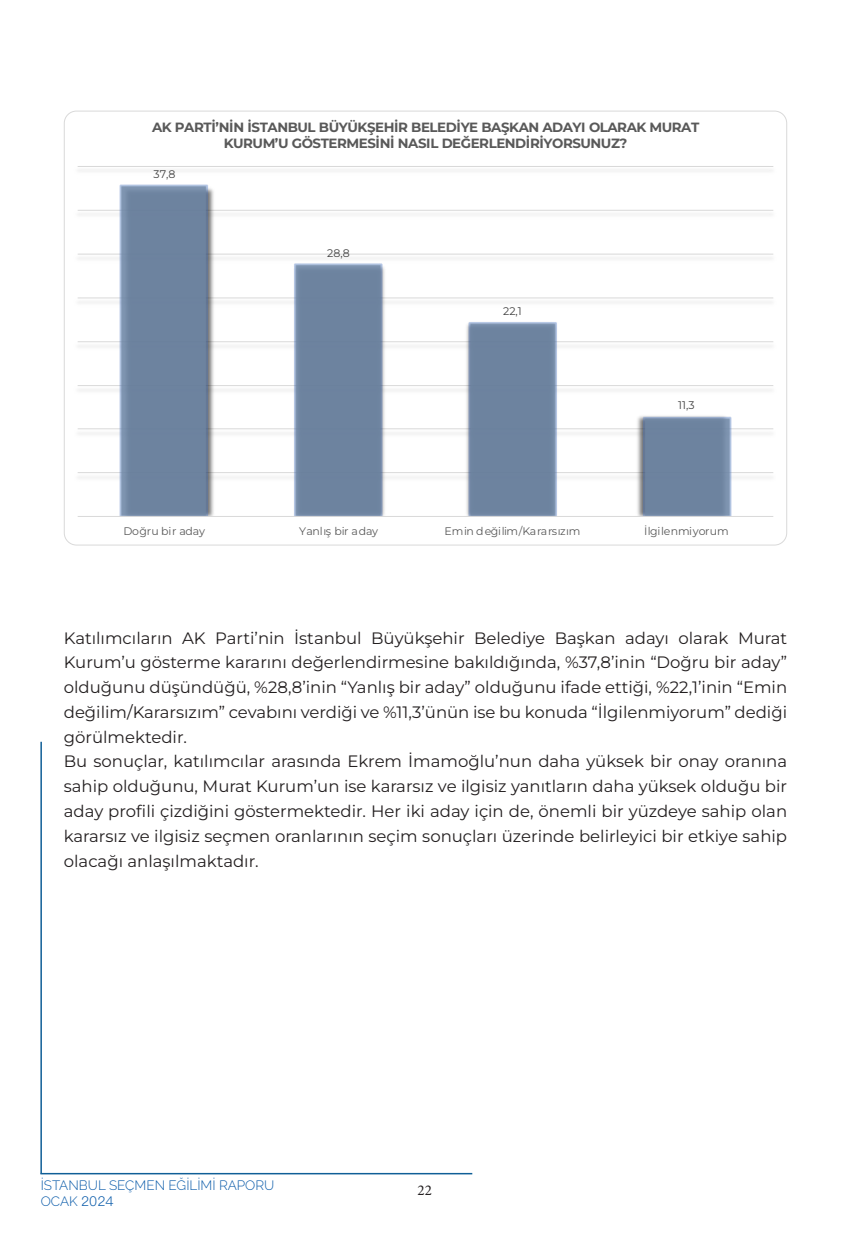
<style>
.page{position:relative;width:851px;height:1234px;background:#fff}
.page>*{position:absolute;margin:0;border:0;box-sizing:border-box;transform-origin:0 0}
.t1{font:16.5px/24.8px "Montserrat";color:#231f20}
.t2{font:15px "Minion Pro";color:#231f20}
.t3{font:300 13.5px/16.2px "Raleway";color:#0d5daa}
.t4{font:700 13.35px/15.8px "Montserrat";letter-spacing:-.035em;color:#595959;text-align:center}
.t5{font:10.95px "Montserrat";letter-spacing:-.01em;color:#595959}
.t6{font:10.95px "Montserrat";letter-spacing:-.03em;color:#595959}
.t7{font:10.95px "Montserrat";color:#404040}
.s1{font-family:"Ping Fang TC"}
</style>
<div class="page">
<hr style="left:40px;top:741px;width:2px;height:432px;background:#105f97">
<hr style="left:40px;top:1172px;width:432px;height:2px;background:#105f97">
<img style="left:77px;top:166px;width:697px;height:317px">
<hr style="left:78px;top:472px;width:695px;height:1px;background:#d9d9d9">
<hr style="left:78px;top:428px;width:695px;height:1px;background:#d9d9d9">
<hr style="left:78px;top:385px;width:695px;height:1px;background:#d9d9d9">
<hr style="left:78px;top:341px;width:695px;height:1px;background:#d9d9d9">
<hr style="left:78px;top:297px;width:695px;height:1px;background:#d9d9d9">
<hr style="left:78px;top:253px;width:695px;height:1px;background:#d9d9d9">
<hr style="left:78px;top:210px;width:695px;height:1px;background:#d9d9d9">
<hr style="left:78px;top:166px;width:695px;height:1px;background:#d9d9d9">
<img style="left:121px;top:186px;width:609px;height:330px">
<hr style="left:78px;top:516px;width:695px;height:1px;background:#d9d9d9">
<p class="t4" style="left:152px;top:119px;width:548px">AK PARTİ’NİN İSTANBUL BÜYÜKŞEHİR BELEDİYE BAŞKAN ADAYI OLARAK MURAT<br>KURUM’U GÖSTERMESİNİ NASIL DEĞERLENDİRİYORSUNUZ?</p>
<p class="t7" style="left:153px;top:166px;width:23px">37,8</p>
<p class="t7" style="left:327px;top:245px;width:24px">28,8</p>
<p class="t7" style="left:503px;top:303px;width:20px">22,1</p>
<p class="t7" style="left:678px;top:398px;width:18px">11,3</p>
<p class="t5" style="left:123px;top:523px;width:83px">Doğru bir aday</p>
<p class="t5" style="left:299px;top:523px;width:80px">Yanlış bir aday</p>
<p class="t6" style="left:444px;top:523px;width:137px">Emin değilim/Kararsızım</p>
<p class="t5" style="left:644px;top:523px;width:86px">İlgilenmiyorum</p>
<p class="t1" style="left:64px;top:624px;width:724px">Katılımcıların AK Parti’nin İstanbul Büyükşehir Belediye Başkan adayı olarak Murat Kurum’u gösterme kararını değerlendirmesine bakıldığında, %37,8’inin “Doğru bir aday” olduğunu düşündüğü, %28,8’inin “Yanlış bir aday” olduğunu ifade ettiği, %22,1’inin “Emin değilim/Kararsızım” cevabını verdiği ve %11,3’ünün ise bu konuda “İlgilenmiyorum” dediği görülmektedir.<br>Bu sonuçlar, katılımcılar arasında Ekrem İmamoğlu’nun daha yüksek bir onay oranına sahip olduğunu, Murat Kurum’un ise kararsız ve ilgisiz yanıtların daha yüksek olduğu bir aday profili çizdiğini göstermektedir. Her iki aday için de, önemli bir yüzdeye sahip olan kararsız ve ilgisiz seçmen oranlarının seçim sonuçları üzerinde belirleyici bir etkiye sahip olacağı anlaşılmaktadır.</p>
<p class="t3" style="left:41px;top:1176px;width:235px">İSTANBUL SEÇMEN EĞİLİMİ RAPORU<br>OCAK <span class="s1">2024</span></p>
<p class="t2" style="left:417px;top:1180px;width:16px">22</p>
</div>
